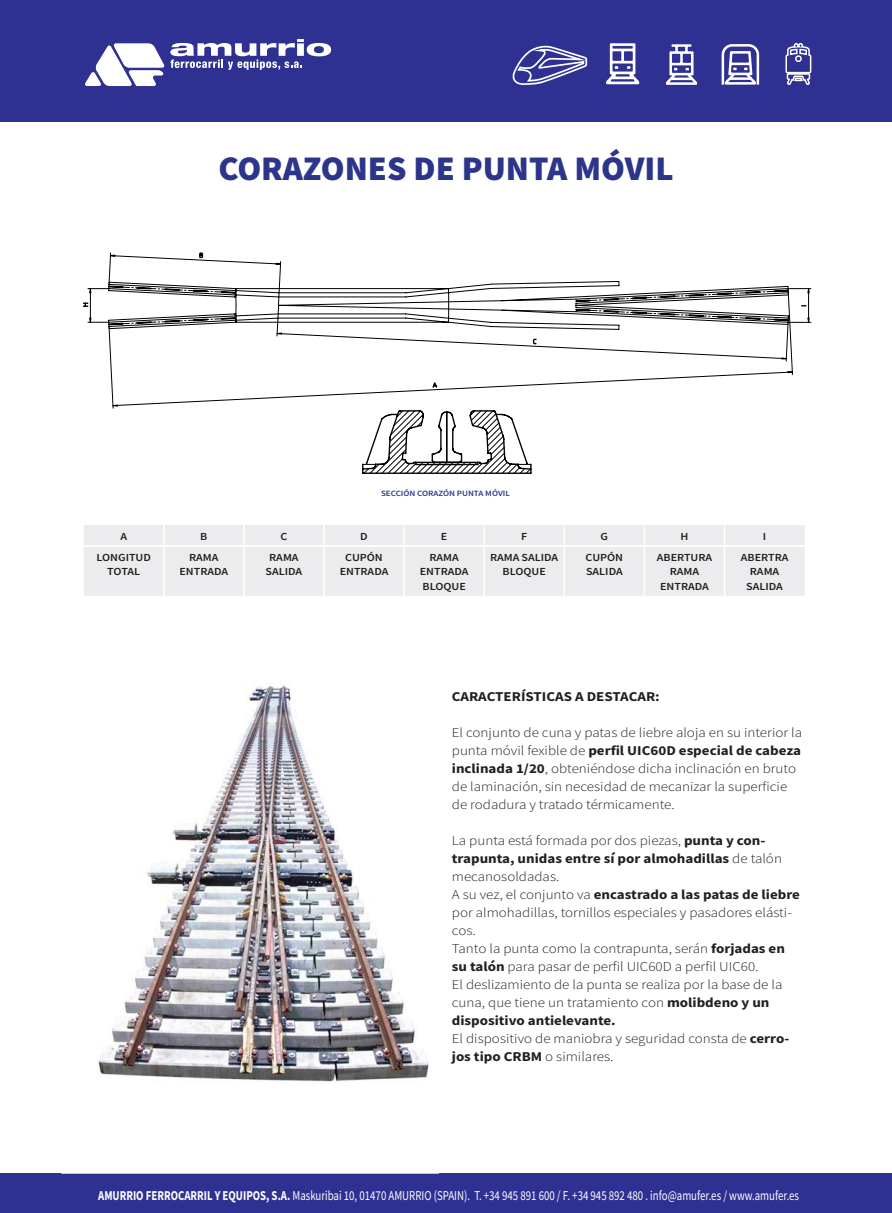
<style>
.page{position:relative;width:892px;height:1213px;background:#fff}
.page>*{position:absolute;margin:0;border:0;box-sizing:border-box;transform-origin:0 0}
.t1{font:900 34.5px "Source Sans Pro";color:#2c358a}
.t2{font:300 13.5px/18px "Source Sans Pro";color:#231f20;scale:1.11 1}
.t3{font:13.5px "Source Sans Pro";color:#fff;scale:.8 1}
.t4{font:700 13.5px "Source Sans Pro";color:#231f20;scale:1.11 1}
.t5{font:600 10.8px/14.4px "Source Sans Pro";color:#231f20;text-align:center;scale:1.11 1}
.t6{font:600 8.1px "Source Sans Pro";color:#2c358a;scale:1.11 1}
.s1{font-weight:700}
</style>
<div class="page">
<div style="left:0;top:0;width:891px;height:122px;background:#2e3092"></div>
<div style="left:0;top:1173px;width:891px;height:40px;background:#2e3092"></div>
<svg style="left:85px;top:39px;width:246px;height:47px"></svg>
<svg style="left:512px;top:45px;width:76px;height:40px"></svg>
<svg style="left:721px;top:44px;width:38px;height:41px"></svg>
<svg style="left:785px;top:43px;width:27px;height:42px"></svg>
<svg style="left:606px;top:43px;width:33px;height:41px"></svg>
<svg style="left:666px;top:44px;width:31px;height:41px"></svg>
<img style="left:98px;top:685px;width:331px;height:398px">
<div style="left:84px;top:525px;width:720px;height:71px;background:#ececee"></div>
<svg style="left:163px;top:525px;width:1px;height:20px"></svg>
<svg style="left:243px;top:525px;width:1px;height:20px"></svg>
<hr style="left:323px;top:525px;width:2px;height:20px;background:#fff">
<hr style="left:403px;top:525px;width:2px;height:20px;background:#fff">
<hr style="left:483px;top:525px;width:2px;height:20px;background:#fff">
<hr style="left:563px;top:525px;width:2px;height:20px;background:#fff">
<hr style="left:643px;top:525px;width:2px;height:20px;background:#fff">
<hr style="left:723px;top:525px;width:2px;height:20px;background:#fff">
<hr style="left:163px;top:547px;width:1px;height:49px;background:#fff">
<hr style="left:243px;top:547px;width:1px;height:49px;background:#fff">
<hr style="left:323px;top:547px;width:2px;height:49px;background:#fff">
<hr style="left:403px;top:547px;width:2px;height:49px;background:#fff">
<hr style="left:483px;top:547px;width:2px;height:49px;background:#fff">
<hr style="left:563px;top:547px;width:2px;height:49px;background:#fff">
<hr style="left:643px;top:547px;width:2px;height:49px;background:#fff">
<hr style="left:723px;top:547px;width:2px;height:49px;background:#fff">
<hr style="left:84px;top:545px;width:80px;height:1px;background:#fff">
<hr style="left:84px;top:546px;width:80px;height:1px;background:#fff">
<hr style="left:164px;top:545px;width:80px;height:1px;background:#fff">
<hr style="left:164px;top:546px;width:80px;height:1px;background:#fff">
<hr style="left:244px;top:545px;width:80px;height:1px;background:#fff">
<hr style="left:244px;top:546px;width:80px;height:1px;background:#fff">
<hr style="left:324px;top:545px;width:80px;height:1px;background:#fff">
<hr style="left:324px;top:546px;width:80px;height:1px;background:#fff">
<hr style="left:404px;top:545px;width:80px;height:1px;background:#fff">
<hr style="left:404px;top:546px;width:80px;height:1px;background:#fff">
<hr style="left:484px;top:545px;width:80px;height:1px;background:#fff">
<hr style="left:484px;top:546px;width:80px;height:1px;background:#fff">
<hr style="left:564px;top:545px;width:80px;height:1px;background:#fff">
<hr style="left:564px;top:546px;width:80px;height:1px;background:#fff">
<hr style="left:644px;top:545px;width:80px;height:1px;background:#fff">
<hr style="left:644px;top:546px;width:80px;height:1px;background:#fff">
<hr style="left:724px;top:545px;width:80px;height:1px;background:#fff">
<hr style="left:724px;top:546px;width:80px;height:1px;background:#fff">
<svg style="left:110px;top:362px;width:683px;height:47px"></svg>
<svg style="left:431px;top:379px;width:7px;height:10px"></svg>
<svg style="left:83px;top:252px;width:727px;height:110px"></svg>
<svg style="left:362px;top:410px;width:170px;height:64px"></svg>
<h1 class="t1" style="left:218px;top:146px;width:456px">CORAZONES DE PUNTA MÓVIL</h1>
<p class="t6" style="left:381px;top:487px;width:117px">SECCIÓN CORAZÓN PUNTA MÓVIL</p>
<p class="t5" style="left:120px;top:529px;width:8px">A</p>
<p class="t5" style="left:200px;top:529px;width:8px">B</p>
<p class="t5" style="left:280px;top:529px;width:8px">C</p>
<p class="t5" style="left:360px;top:529px;width:8px">D</p>
<p class="t5" style="left:441px;top:529px;width:7px">E</p>
<p class="t5" style="left:521px;top:529px;width:7px">F</p>
<p class="t5" style="left:600px;top:529px;width:8px">G</p>
<p class="t5" style="left:680px;top:529px;width:9px">H</p>
<p class="t5" style="left:762px;top:529px;width:5px">I</p>
<p class="t5" style="left:96px;top:550px;width:51px">LONGITUD<br>TOTAL</p>
<p class="t5" style="left:179px;top:550px;width:45px">RAMA<br>ENTRADA</p>
<p class="t5" style="left:265px;top:550px;width:35px">RAMA<br>SALIDA</p>
<p class="t5" style="left:339px;top:550px;width:45px">CUPÓN<br>ENTRADA</p>
<p class="t5" style="left:420px;top:550px;width:45px">RAMA<br>ENTRADA<br>BLOQUE</p>
<p class="t5" style="left:490px;top:550px;width:63px">RAMA SALIDA<br>BLOQUE</p>
<p class="t5" style="left:585px;top:550px;width:35px;text-align:left">CUPÓN<br>SALIDA</p>
<p class="t5" style="left:656px;top:550px;width:51px">ABERTURA<br>RAMA<br>ENTRADA</p>
<p class="t5" style="left:740px;top:550px;width:44px">ABERTRA<br>RAMA<br>SALIDA</p>
<p class="t4" style="left:452px;top:687px;width:189px">CARACTERÍSTICAS A DESTACAR:</p>
<p class="t2" style="left:452px;top:723px;width:317px">El conjunto de cuna y patas de liebre aloja en su interior la punta móvil fexible de <span class="s1">perfil UIC60D especial de cabeza inclinada 1/20</span>, obteniéndose dicha inclinación en bruto de laminación, sin necesidad de mecanizar la superficie de rodadura y tratado térmicamente.</p>
<p class="t2" style="left:452px;top:831px;width:315px">La punta está formada por dos piezas, <span class="s1">punta y con&shy;trapunta, unidas entre sí por almohadillas</span> de talón mecanosoldadas.<br>A su vez, el conjunto va <span class="s1">encastrado a las patas de liebre </span>por almohadillas, tornillos especiales y pasadores elásti&shy;cos.<br>Tanto la punta como la contrapunta, serán <span class="s1">forjadas en su talón</span> para pasar de perfil UIC60D a perfil UIC60.<br>El deslizamiento de la punta se realiza por la base de la cuna, que tiene un tratamiento con <span class="s1">molibdeno y un dispositivo antielevante.<br></span>El dispositivo de maniobra y seguridad consta de <span class="s1">cerro&shy;jos tipo CRBM</span> o similares.</p>
<p class="t3" style="left:98px;top:1186px;width:877px"><span class="s1">AMURRIO FERROCARRIL Y EQUIPOS, S.A.</span> Maskuribai 10, 01470 AMURRIO (SPAIN). T. +34 945 891 600 / F. +34 945 892 480 . info@amufer.es / www.amufer.es</p>
</div>
